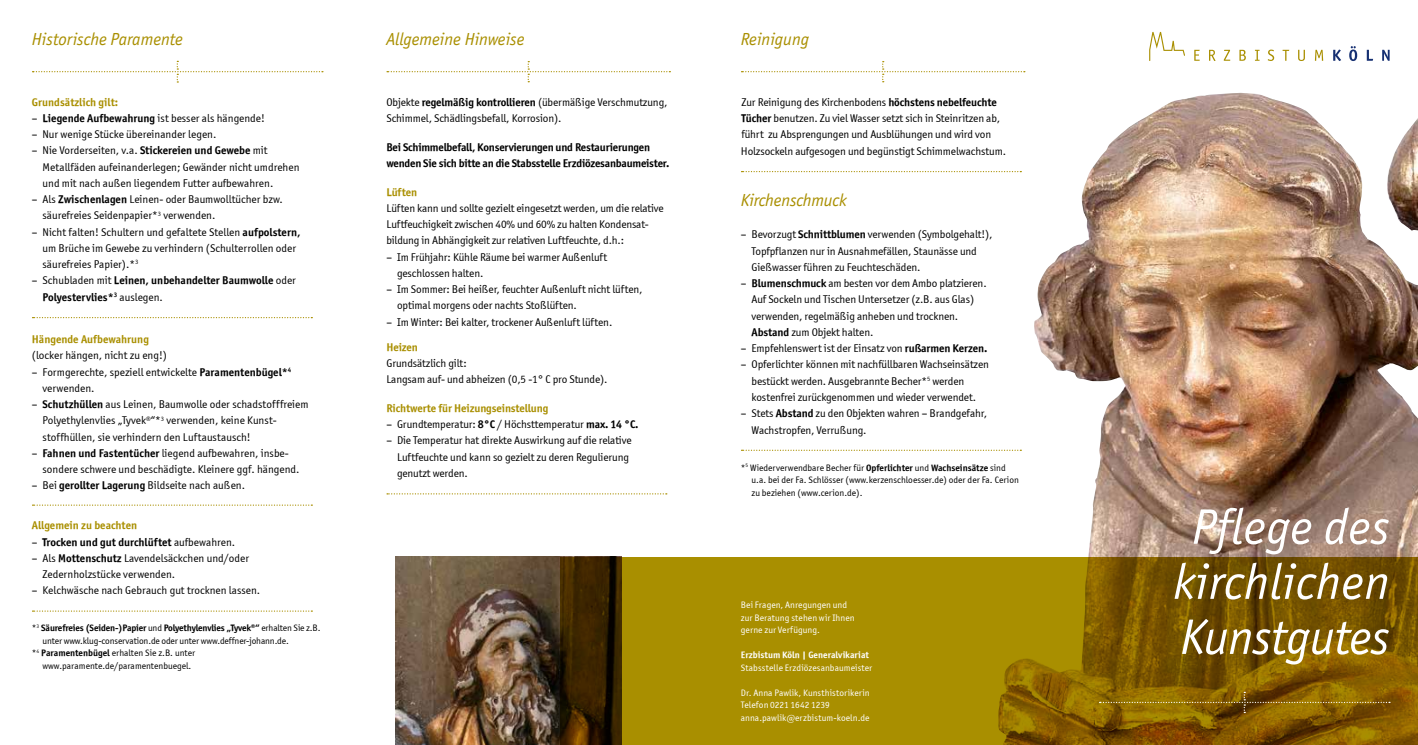
<style>
.page{position:relative;width:1418px;height:745px;background:#fff}
.page>*{position:absolute;margin:0;border:0;box-sizing:border-box;transform-origin:0 0}
.t1{font:italic 50px/55px "Officina Sans ITC Std";letter-spacing:.005em;color:#fff;text-align:center}
.t2{font:italic 17.5px "Officina Sans ITC Std";color:#a98f00}
.t3{font:11.25px/16.2px "Officina Sans ITCTT Book";letter-spacing:-.01em;color:#000}
.t4{font:11.25px/16.2px "Officina Sans ITCTT Bold";color:#000}
.t5{font:11.25px/16.2px "Officina Sans ITCTT Bold";letter-spacing:-.02em;color:#000}
.t6{font:11.25px "Officina Sans ITCTT Bold";letter-spacing:-.005em;color:#a98f00}
.t7{font:9.38px/12.5px "Officina Sans ITCTT Book";color:#000}
.t8{font:9.38px/12.5px "Officina Sans ITCTT Book";letter-spacing:.005em;color:#fff}
.t9{font:9.38px "Officina Sans ITCTT Bold";letter-spacing:-.015em;color:#000}
.t10{font:9.38px "Officina Sans ITCTT Bold";color:#fff}
.s1{font-family:"Officina Sans ITCTT Bold"}
.s2{font-family:"Officina Sans ITCTT Book"}
</style>
<div class="page">
<img style="left:395px;top:556px;width:165px;height:188px">
<img style="left:998px;top:94px;width:419px;height:462px">
<svg style="left:560px;top:556px;width:857px;height:188px;background:#8e7001"></svg>
<svg style="left:1333px;top:49px;width:8px;height:12px"></svg>
<svg style="left:1349px;top:46px;width:8px;height:15px"></svg>
<svg style="left:1366px;top:50px;width:6px;height:11px"></svg>
<svg style="left:1382px;top:50px;width:7px;height:11px"></svg>
<svg style="left:1194px;top:50px;width:5px;height:11px"></svg>
<svg style="left:1209px;top:50px;width:6px;height:11px"></svg>
<svg style="left:1223px;top:50px;width:7px;height:11px"></svg>
<svg style="left:1239px;top:50px;width:6px;height:11px"></svg>
<svg style="left:1254px;top:50px;width:5px;height:11px"></svg>
<svg style="left:1267px;top:50px;width:7px;height:11px"></svg>
<svg style="left:1282px;top:50px;width:7px;height:11px"></svg>
<svg style="left:1298px;top:50px;width:6px;height:11px"></svg>
<svg style="left:1314px;top:50px;width:9px;height:11px"></svg>
<svg style="left:1149px;top:32px;width:36px;height:29px"></svg>
<svg style="left:1099px;top:691px;width:290px;height:21px;background:#8c6605"></svg>
<svg style="left:387px;top:493px;width:280px;height:1px"></svg>
<svg style="left:33px;top:61px;width:290px;height:22px"></svg>
<svg style="left:741px;top:171px;width:280px;height:1px"></svg>
<svg style="left:741px;top:449px;width:280px;height:1px"></svg>
<svg style="left:387px;top:61px;width:283px;height:21px"></svg>
<svg style="left:741px;top:61px;width:283px;height:21px"></svg>
<svg style="left:33px;top:317px;width:279px;height:1px"></svg>
<svg style="left:33px;top:504px;width:279px;height:1px"></svg>
<svg style="left:33px;top:610px;width:279px;height:1px"></svg>
<h2 class="t2" style="left:32px;top:29px;width:153px">Historische Paramente</h2>
<h2 class="t2" style="left:741px;top:29px;width:70px">Reinigung</h2>
<h2 class="t2" style="left:386px;top:29px;width:140px">Allgemeine Hinweise</h2>
<p class="t6" style="left:32px;top:95px;width:88px">Grundsätzlich gilt:</p>
<p class="t3" style="left:32px;top:110px;width:234px">– <span class="s1">Liegende Aufbewahrung</span> ist besser als hängende!</p>
<p class="t3" style="left:32px;top:126px;width:186px">– Nur wenige Stücke übereinander legen.</p>
<p class="t3" style="left:43px;top:142px;width:258px;text-indent:-11px">– Nie Vorderseiten, v.a. <span class="s1">Stickereien und Gewebe</span> mit<br>Metallfäden aufeinanderlegen; Gewänder nicht umdrehen und mit nach außen liegendem Futter aufbewahren.</p>
<p class="t3" style="left:43px;top:191px;width:242px;text-indent:-11px">– Als <span class="s1">Zwischenlagen</span> Leinen- oder Baumwolltücher bzw. säurefreies Seidenpapier*<sup>3</sup> verwenden.</p>
<p class="t3" style="left:43px;top:223px;width:259px;text-indent:-11px">– Nicht falten! Schultern und gefaltete Stellen <span class="s1">aufpolstern, </span>um Brüche im Gewebe zu verhindern (Schulterrollen oder säurefreies Papier).*<sup>3</sup></p>
<p class="t4" style="left:43px;top:272px;width:255px;text-indent:-11px"><span class="s2">– Schubladen mit</span> Leinen, unbehandelter Baumwolle <span class="s2">oder<br></span>Polyestervlies*<sup>3</sup> <span class="s2">auslegen.</span></p>
<p class="t6" style="left:32px;top:332px;width:119px">Hängende Aufbewahrung</p>
<p class="t3" style="left:32px;top:347px;width:137px">(locker hängen, nicht zu eng!)</p>
<p class="t3" style="left:43px;top:363px;width:250px;text-indent:-11px">– Formgerechte, speziell entwickelte <span class="s1">Paramentenbügel*</span><sup>4 </sup>verwenden.</p>
<p class="t3" style="left:43px;top:396px;width:267px;text-indent:-11px">– <span class="s1">Schutzhüllen</span> aus Leinen, Baumwolle oder schadstofffreiem<br>Polyethylenvlies „Tyvek<sup>®</sup>“*<sup>3</sup> verwenden, keine Kunst&shy;stoffhüllen, sie verhindern den Luftaustausch!</p>
<p class="t3" style="left:43px;top:444px;width:258px;text-indent:-11px">– <span class="s1">Fahnen und Fastentücher</span> liegend aufbewahren, insbe&shy;sondere schwere und beschädigte. Kleinere ggf. hängend.</p>
<p class="t3" style="left:32px;top:477px;width:215px">– Bei <span class="s1">gerollter Lagerung</span> Bildseite nach außen.</p>
<p class="t6" style="left:32px;top:518px;width:107px">Allgemein zu beachten</p>
<p class="t4" style="left:32px;top:533px;width:205px"><span class="s2">–</span> Trocken und gut durchlüftet <span class="s2">aufbewahren.</span></p>
<p class="t3" style="left:43px;top:549px;width:208px;text-indent:-11px">– Als <span class="s1">Mottenschutz</span> Lavendelsäckchen und/oder<br>Zedernholzstücke verwenden.</p>
<p class="t3" style="left:32px;top:582px;width:230px">– Kelchwäsche nach Gebrauch gut trocknen lassen.</p>
<p class="t9" style="left:32px;top:622px;width:290px"><span class="s2">*</span><sup>3</sup> Säurefreies (Seiden-)Papier <span class="s2">und</span> Polyethylenvlies „Tyvek<sup>®</sup>“ <span class="s2">erhalten Sie z.B.</span></p>
<p class="t7" style="left:43px;top:634px;width:248px">unter www.klug-conservation.de oder unter www.deffner-johann.de.</p>
<p class="t7" style="left:32px;top:646px;width:165px">*<sup>4</sup> <span class="s1">Paramentenbügel</span> erhalten Sie z.B. unter</p>
<p class="t7" style="left:43px;top:659px;width:150px">www.paramente.de/paramentenbuegel.</p>
<p class="t3" style="left:386px;top:94px;width:282px">Objekte <span class="s1">regelmäßig kontrollieren</span> (übermäßige Verschmutzung,<br>Schimmel, Schädlingsbefall, Korrosion).</p>
<p class="t5" style="left:386px;top:139px;width:285px">Bei Schimmelbefall, Konservierungen und Restaurierungen wenden Sie sich bitte an die Stabsstelle Erzdiözesanbaumeister.</p>
<p class="t6" style="left:386px;top:185px;width:32px">Lüften</p>
<p class="t3" style="left:386px;top:200px;width:279px">Lüften kann und sollte gezielt eingesetzt werden, um die relative<br>Luftfeuchigkeit zwischen 40% und 60% zu halten Kondensat&shy;bildung in Abhängigkeit zur relativen Luftfeuchte, d.h.:</p>
<p class="t3" style="left:397px;top:248px;width:212px;text-indent:-11px">– Im Frühjahr: Kühle Räume bei warmer Außenluft geschlossen halten.</p>
<p class="t3" style="left:397px;top:281px;width:247px;text-indent:-11px">– Im Sommer: Bei heißer, feuchter Außenluft nicht lüften, optimal morgens oder nachts Stoßlüften.</p>
<p class="t3" style="left:386px;top:313px;width:227px">– Im Winter: Bei kalter, trockener Außenluft lüften.</p>
<p class="t6" style="left:386px;top:339px;width:33px">Heizen</p>
<p class="t3" style="left:386px;top:355px;width:223px">Grundsätzlich gilt:<br>Langsam auf- und abheizen (0,5 -1° C pro Stunde).</p>
<p class="t6" style="left:386px;top:401px;width:163px">Richtwerte für Heizungseinstellung</p>
<p class="t3" style="left:386px;top:416px;width:253px">– Grundtemperatur: <span class="s1">8°C</span> / Höchsttemperatur <span class="s1">max. 14 °C.</span></p>
<p class="t3" style="left:397px;top:432px;width:236px;text-indent:-11px">– Die Temperatur hat direkte Auswirkung auf die relative<br>Luftfeuchte und kann so gezielt zu deren Regulierung genutzt werden.</p>
<p class="t3" style="left:741px;top:94px;width:267px">Zur Reinigung des Kirchenbodens <span class="s1">höchstens nebelfeuchte Tücher</span> benutzen. Zu viel Wasser setzt sich in Steinritzen ab, führt zu Absprengungen und Ausblühungen und wird von Holzsockeln aufgesogen und begünstigt Schimmelwachstum.</p>
<h2 class="t2" style="left:741px;top:190px;width:107px">Kirchenschmuck</h2>
<p class="t3" style="left:751px;top:226px;width:242px;text-indent:-11px">– Bevorzugt <span class="s1">Schnittblumen</span> verwenden (Symbolgehalt!),<br>Topfpflanzen nur in Ausnahmefällen, Staunässe und<br>Gießwasser führen zu Feuchteschäden.</p>
<p class="t3" style="left:751px;top:275px;width:237px;text-indent:-11px">– <span class="s1">Blumenschmuck</span> am besten vor dem Ambo platzieren.<br>Auf Sockeln und Tischen Untersetzer (z.B. aus Glas) verwenden, regelmäßig anheben und trocknen.<br><span class="s1">Abstand</span> zum Objekt halten.</p>
<p class="t3" style="left:741px;top:340px;width:248px">– Empfehlenswert ist der Einsatz von <span class="s1">rußarmen Kerzen.</span></p>
<p class="t3" style="left:751px;top:356px;width:239px;text-indent:-11px">– Opferlichter können mit nachfüllbaren Wachseinsätzen bestückt werden. Ausgebrannte Becher*<sup>5</sup> werden kostenfrei zurückgenommen und wieder verwendet.</p>
<p class="t3" style="left:751px;top:405px;width:237px;text-indent:-11px">– Stets <span class="s1">Abstand</span> zu den Objekten wahren – Brandgefahr,<br>Wachstropfen, Verrußung.</p>
<p class="t7" style="left:751px;top:461px;width:269px;text-indent:-11px">*<sup>5</sup> Wiederverwendbare Becher für <span class="s1">Opferlichter</span> und <span class="s1">Wachseinsätze</span> sind u.a. bei der Fa. Schlösser (www.kerzenschloesser.de) oder der Fa. Cerion zu beziehen (www.cerion.de).</p>
<p class="t8" style="left:741px;top:598px;width:115px">Bei Fragen, Anregungen und zur Beratung stehen wir Ihnen gerne zur Verfügung.</p>
<p class="t10" style="left:741px;top:648px;width:130px">Erzbistum Köln | Generalvikariat</p>
<p class="t8" style="left:741px;top:661px;width:133px">Stabsstelle Erzdiözesanbaumeister</p>
<p class="t8" style="left:741px;top:686px;width:130px">Dr. Anna Pawlik, Kunsthistorikerin<br>Telefon 0221 1642 1239 anna.pawlik@erzbistum-koeln.de</p>
<h1 class="t1" style="left:1173px;top:499px;width:218px">Pflege des kirchlichen<br>Kunstgutes</h1>
</div>
